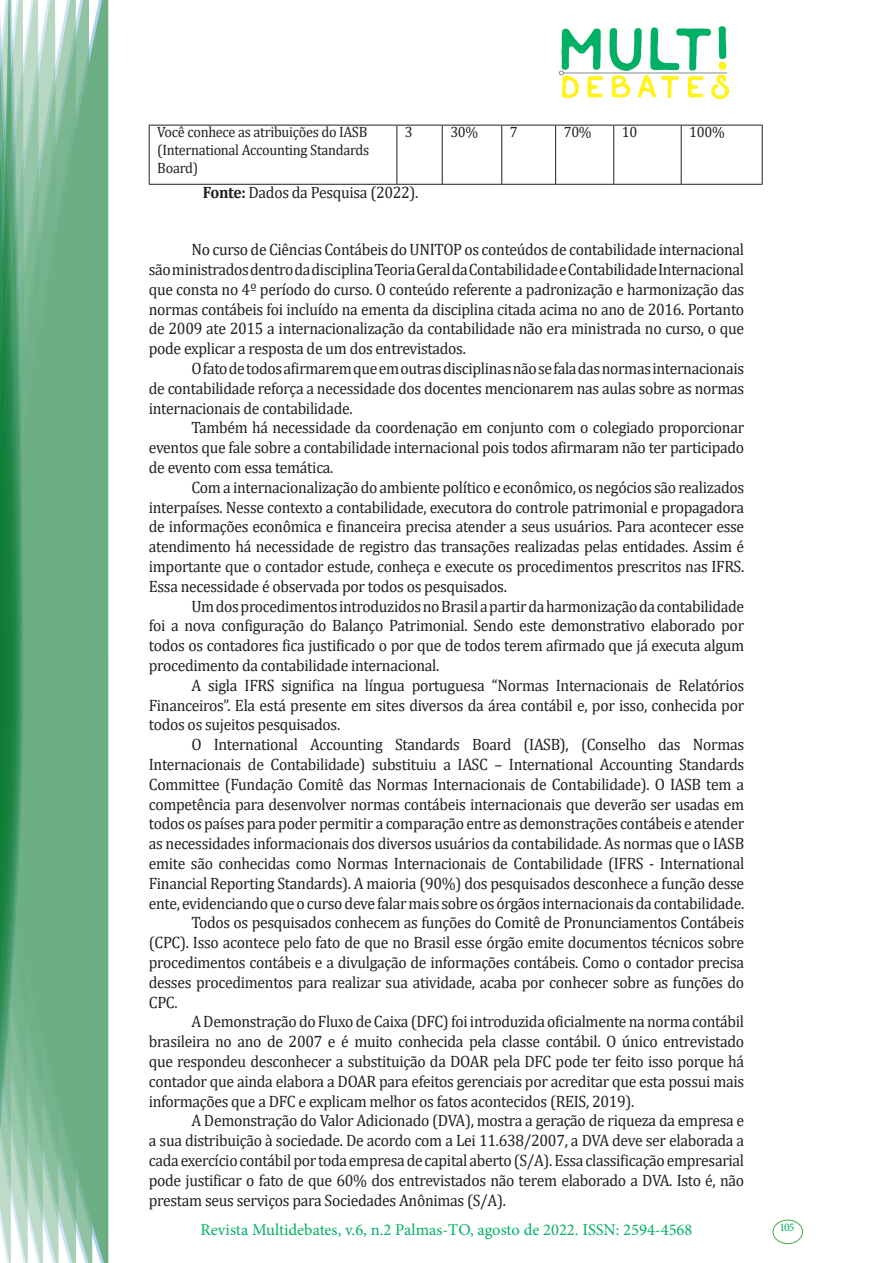
<style>
.page{position:relative;width:893px;height:1263px;background:#fff}
.page>*{position:absolute;margin:0;border:0;box-sizing:border-box;transform-origin:0 0}
.texto{font:16.5px/19.8px "Cambria";letter-spacing:-.02em;color:#231f20;text-align:justify;scale:.95 1}
.t1{font:16.5px "Minion Pro";color:#00b064}
.texto-2{font:15px/18px "Cambria";letter-spacing:-.02em;color:#231f20;scale:.95 1}
.t2{font:11.7px "Minion Pro";color:#00b064}
.s1{font-weight:700}
.s2{color:#202124}
</style>
<div class="page">
<img style="left:559px;top:26px;width:169px;height:72px">
<div style="left:95px;top:0;width:14px;height:1263px;background:#6caf84"></div>
<svg style="left:79px;top:0;width:16px;height:1263px;background:#71b289"></svg>
<svg style="left:62px;top:0;width:17px;height:1263px;background:#75b48c"></svg>
<svg style="left:45px;top:0;width:17px;height:1263px;background:#7cb792"></svg>
<svg style="left:30px;top:0;width:15px;height:1263px;background:#80ba96"></svg>
<svg style="left:0;top:0;width:30px;height:1263px;background:#61a97f"></svg>
<div style="left:772px;top:1219px;width:31px;height:25px;border:1px solid #40ae49;border-radius:50%"></div>
<hr style="left:149px;top:125px;width:248px;height:1px;background:#231f20">
<hr style="left:149px;top:125px;width:1px;height:59px;background:#231f20">
<hr style="left:397px;top:125px;width:45px;height:1px;background:#231f20">
<hr style="left:396px;top:125px;width:1px;height:59px;background:#231f20">
<hr style="left:442px;top:125px;width:60px;height:1px;background:#231f20">
<hr style="left:442px;top:125px;width:1px;height:59px;background:#231f20">
<hr style="left:502px;top:125px;width:54px;height:1px;background:#231f20">
<hr style="left:501px;top:125px;width:1px;height:59px;background:#231f20">
<hr style="left:556px;top:125px;width:58px;height:1px;background:#231f20">
<hr style="left:555px;top:125px;width:1px;height:59px;background:#231f20">
<hr style="left:614px;top:125px;width:67px;height:1px;background:#231f20">
<hr style="left:613px;top:125px;width:1px;height:59px;background:#231f20">
<hr style="left:681px;top:125px;width:82px;height:1px;background:#231f20">
<hr style="left:681px;top:125px;width:1px;height:59px;background:#231f20">
<hr style="left:762px;top:125px;width:1px;height:59px;background:#231f20">
<hr style="left:149px;top:184px;width:248px;height:1px;background:#231f20">
<hr style="left:397px;top:184px;width:45px;height:1px;background:#231f20">
<hr style="left:442px;top:184px;width:60px;height:1px;background:#231f20">
<hr style="left:502px;top:184px;width:54px;height:1px;background:#231f20">
<hr style="left:556px;top:184px;width:58px;height:1px;background:#231f20">
<hr style="left:614px;top:184px;width:67px;height:1px;background:#231f20">
<hr style="left:681px;top:184px;width:82px;height:1px;background:#231f20">
<p class="texto-2" style="left:157px;top:123px;width:225px">Você conhece as atribuições do IASB (International Accounting Standards<br>Board)</p>
<p class="texto-2" style="left:405px;top:123px;width:10px">3</p>
<p class="texto-2" style="left:450px;top:123px;width:31px">30%</p>
<p class="texto-2" style="left:510px;top:123px;width:10px">7</p>
<p class="texto-2" style="left:564px;top:123px;width:31px">70%</p>
<p class="texto-2" style="left:622px;top:123px;width:18px">10</p>
<p class="texto-2" style="left:689px;top:123px;width:39px">100%</p>
<p class="texto" style="left:203px;top:183px;width:228px"><span class="s1">Fonte:</span> Dados da Pesquisa (2022).</p>
<p class="texto" style="left:149px;top:240px;width:628px;text-indent:43px">No curso de Ciências Contábeis do UNITOP os conteúdos de contabilidade internacional são ministrados dentro da disciplina Teoria Geral da Contabilidade e Contabilidade Internacional que consta no 4º período do curso. O conteúdo referente a padronização e harmonização das normas contábeis foi incluído na ementa da disciplina citada acima no ano de 2016. Portanto de 2009 ate 2015 a internacionalização da contabilidade não era ministrada no curso, o que pode explicar a resposta de um dos entrevistados.</p>
<p class="texto" style="left:149px;top:358px;width:628px;text-indent:43px">O fato de todos afirmarem que em outras disciplinas não se fala das normas internacionais de contabilidade reforça a necessidade dos docentes mencionarem nas aulas sobre as normas internacionais de contabilidade.</p>
<p class="texto" style="left:149px;top:418px;width:628px;text-indent:43px">Também há necessidade da coordenação em conjunto com o colegiado proporcionar eventos que fale sobre a contabilidade internacional pois todos afirmaram não ter participado de evento com essa temática.</p>
<p class="texto" style="left:149px;top:477px;width:628px;text-indent:43px">Com a internacionalização do ambiente político e econômico, os negócios são realizados interpaíses. Nesse contexto a contabilidade, executora do controle patrimonial e propagadora de informações econômica e financeira precisa atender a seus usuários. Para acontecer esse atendimento há necessidade de registro das transações realizadas pelas entidades. Assim é importante que o contador estude, conheça e execute os procedimentos prescritos nas IFRS.<br>Essa necessidade é observada por todos os pesquisados.</p>
<p class="texto" style="left:149px;top:596px;width:628px;text-indent:43px">Um dos procedimentos introduzidos no Brasil a partir da harmonização da contabilidade foi a nova configuração do Balanço Patrimonial. Sendo este demonstrativo elaborado por todos os contadores fica justificado o por que de todos terem afirmado que já executa algum procedimento da contabilidade internacional.</p>
<p class="texto" style="left:149px;top:675px;width:628px;text-indent:43px">A sigla IFRS significa na língua portuguesa “Normas Internacionais de Relatórios Financeiros”. Ela está presente em sites diversos da área contábil e, por isso, conhecida por todos os sujeitos pesquisados.</p>
<p class="texto" style="left:149px;top:735px;width:628px;text-indent:43px">O International Accounting Standards Board (IASB), (Conselho das Normas Internacionais de Contabilidade) substituiu a IASC – International Accounting Standards Committee (Fundação Comitê das Normas Internacionais de Contabilidade). O IASB tem a competência para desenvolver normas contábeis internacionais que deverão ser usadas em todos os países para poder permitir a comparação entre as demonstrações contábeis e atender as necessidades informacionais dos diversos usuários da contabilidade. As normas que o IASB emite são conhecidas como Normas Internacionais de Contabilidade (IFRS - International Financial Reporting Standards). A maioria (90%) dos pesquisados desconhece a função desse ente, evidenciando que o curso deve falar mais sobre os órgãos internacionais da contabilidade.</p>
<p class="texto" style="left:149px;top:913px;width:628px;text-indent:43px">Todos os pesquisados conhecem as funções do Comitê de Pronunciamentos Contábeis (CPC). Isso acontece pelo fato de que no Brasil esse órgão emite documentos técnicos sobre procedimentos contábeis e a divulgação de informações contábeis. Como o contador precisa desses procedimentos para realizar sua atividade, acaba por conhecer sobre as funções do CPC.</p>
<p class="texto" style="left:149px;top:1012px;width:628px;text-indent:43px">A Demonstração do Fluxo de Caixa (DFC) foi introduzida oficialmente na norma contábil brasileira no ano de 2007 e é muito conhecida pela classe contábil. O único entrevistado que respondeu desconhecer a substituição da DOAR pela DFC pode ter feito isso porque há contador que ainda elabora a DOAR para efeitos gerenciais por acreditar que esta possui mais informações que a DFC e explicam melhor os fatos acontecidos (REIS, 2019).</p>
<p class="texto" style="left:149px;top:1111px;width:628px;text-indent:43px">A Demonstração do Valor Adicionado (DVA), mostra a geração de riqueza da empresa e a sua distribuição à sociedade. De acordo com a Lei 11.638/2007, a DVA deve ser elaborada a cada exercício contábil por toda empresa de capital aberto(S/A). Essa classificação empresarial pode justificar o fato de que 60% dos entrevistados não terem elaborado <span class="s2">a DVA. Isto é, não prestam seus serviços para Sociedades Anônimas (S/A).</span></p>
<p class="t1" style="left:200px;top:1218px;width:493px">Revista Multidebates, v.6, n.2 Palmas-TO, agosto de 2022. ISSN: 2594-4568</p>
<p class="t2" style="left:779px;top:1219px;width:16px">105</p>
</div>
